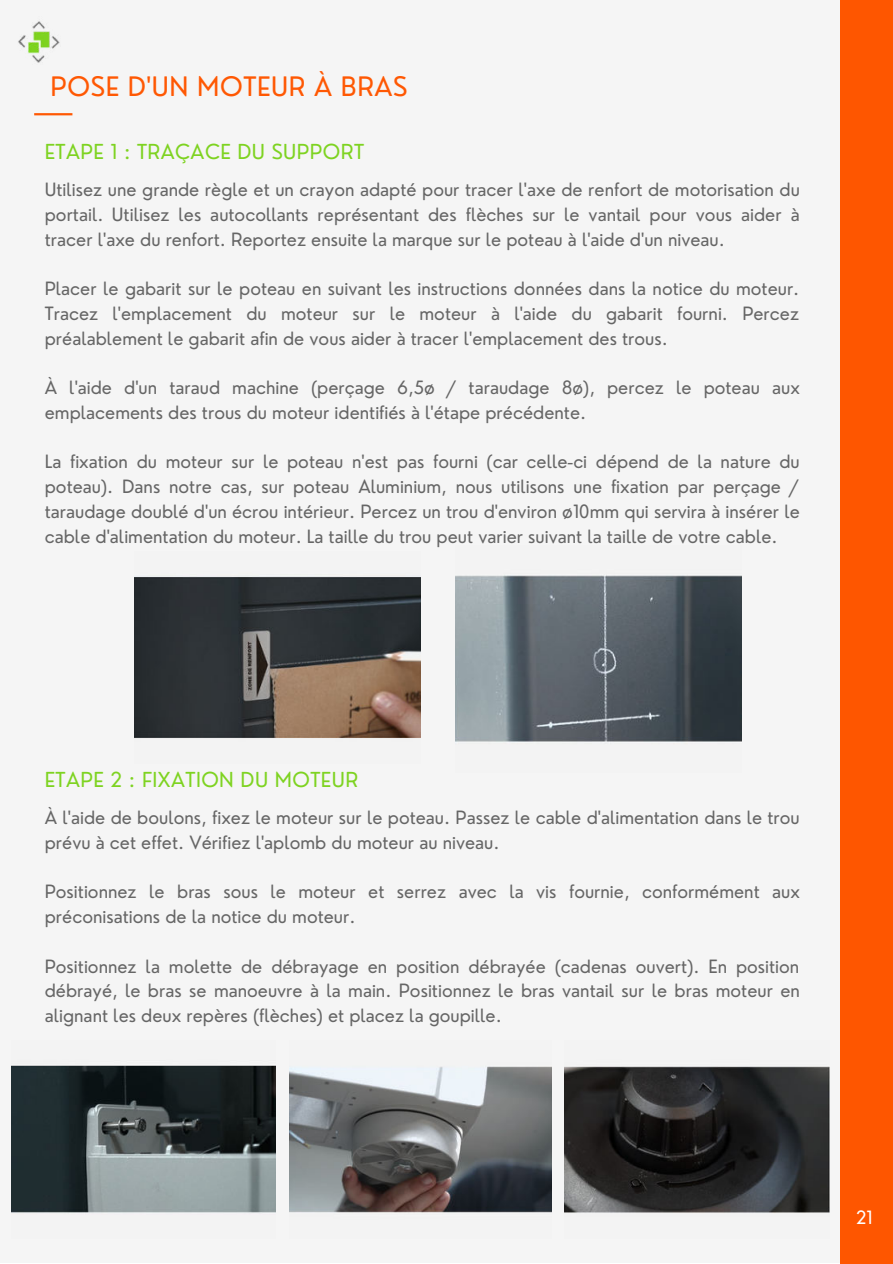
<style>
.page{position:relative;width:893px;height:1264px;background:#fff}
.page>*{position:absolute;margin:0;border:0;box-sizing:border-box;transform-origin:0 0}
.t1{font:26.1px "Nourd";letter-spacing:.02em;color:#ff5803}
.t2{font:20.1px "Nourd";letter-spacing:.02em;color:#7ed321}
.t3{font:17.85px/24.8px "Nourd";color:#666;text-align:justify}
.t4{font:17.85px "Nourd";color:#fff}
</style>
<div class="page">
<div style="left:0;top:0;width:892px;height:1262px;background:#f5f5f5"></div>
<div style="left:840px;top:0;width:52px;height:1263px;background:#fe5600"></div>
<img style="left:18px;top:21px;width:42px;height:42px">
<hr style="left:34px;top:113px;width:38px;height:2px;background:#ff5803">
<img style="left:134px;top:576px;width:286px;height:162px">
<img style="left:456px;top:575px;width:285px;height:167px">
<img style="left:12px;top:1065px;width:264px;height:148px">
<img style="left:289px;top:1066px;width:262px;height:147px">
<img style="left:565px;top:1066px;width:264px;height:147px">
<h1 class="t1" style="left:51px;top:72px;width:358px">POSE D'UN MOTEUR À BRAS</h1>
<p class="t2" style="left:45px;top:140px;width:321px">ETAPE 1 : TRAÇACE DU SUPPORT</p>
<p class="t3" style="left:45px;top:177px;width:756px">Utilisez une grande règle et un crayon adapté pour tracer l'axe de renfort de motorisation du portail. Utilisez les autocollants représentant des flèches sur le vantail pour vous aider à tracer l'axe du renfort. Reportez ensuite la marque sur le poteau à l'aide d'un niveau.</p>
<p class="t3" style="left:45px;top:276px;width:756px">Placer le gabarit sur le poteau en suivant les instructions données dans la notice du moteur.<br>Tracez l'emplacement du moteur sur le moteur à l'aide du gabarit fourni. Percez préalablement le gabarit afin de vous aider à tracer l'emplacement des trous.</p>
<p class="t3" style="left:45px;top:375px;width:756px">À l'aide d'un taraud machine (perçage 6,5ø / taraudage 8ø), percez le poteau aux emplacements des trous du moteur identifiés à l'étape précédente.</p>
<p class="t3" style="left:45px;top:450px;width:756px">La fixation du moteur sur le poteau n'est pas fourni (car celle-ci dépend de la nature du poteau). Dans notre cas, sur poteau Aluminium, nous utilisons une fixation par perçage / taraudage doublé d'un écrou intérieur. Percez un trou d'environ ø10mm qui servira à insérer le cable d'alimentation du moteur. La taille du trou peut varier suivant la taille de votre cable.</p>
<p class="t2" style="left:45px;top:767px;width:315px">ETAPE 2 : FIXATION DU MOTEUR</p>
<p class="t3" style="left:45px;top:805px;width:756px">À l'aide de boulons, fixez le moteur sur le poteau. Passez le cable d'alimentation dans le trou prévu à cet effet. Vérifiez l'aplomb du moteur au niveau.</p>
<p class="t3" style="left:45px;top:879px;width:756px">Positionnez le bras sous le moteur et serrez avec la vis fournie, conformément aux préconisations de la notice du moteur.</p>
<p class="t3" style="left:45px;top:954px;width:756px">Positionnez la molette de débrayage en position débrayée (cadenas ouvert). En position débrayé, le bras se manoeuvre à la main. Positionnez le bras vantail sur le bras moteur en alignant les deux repères (flèches) et placez la goupille.</p>
<p class="t4" style="left:856px;top:1207px;width:18px">21</p>
</div>
